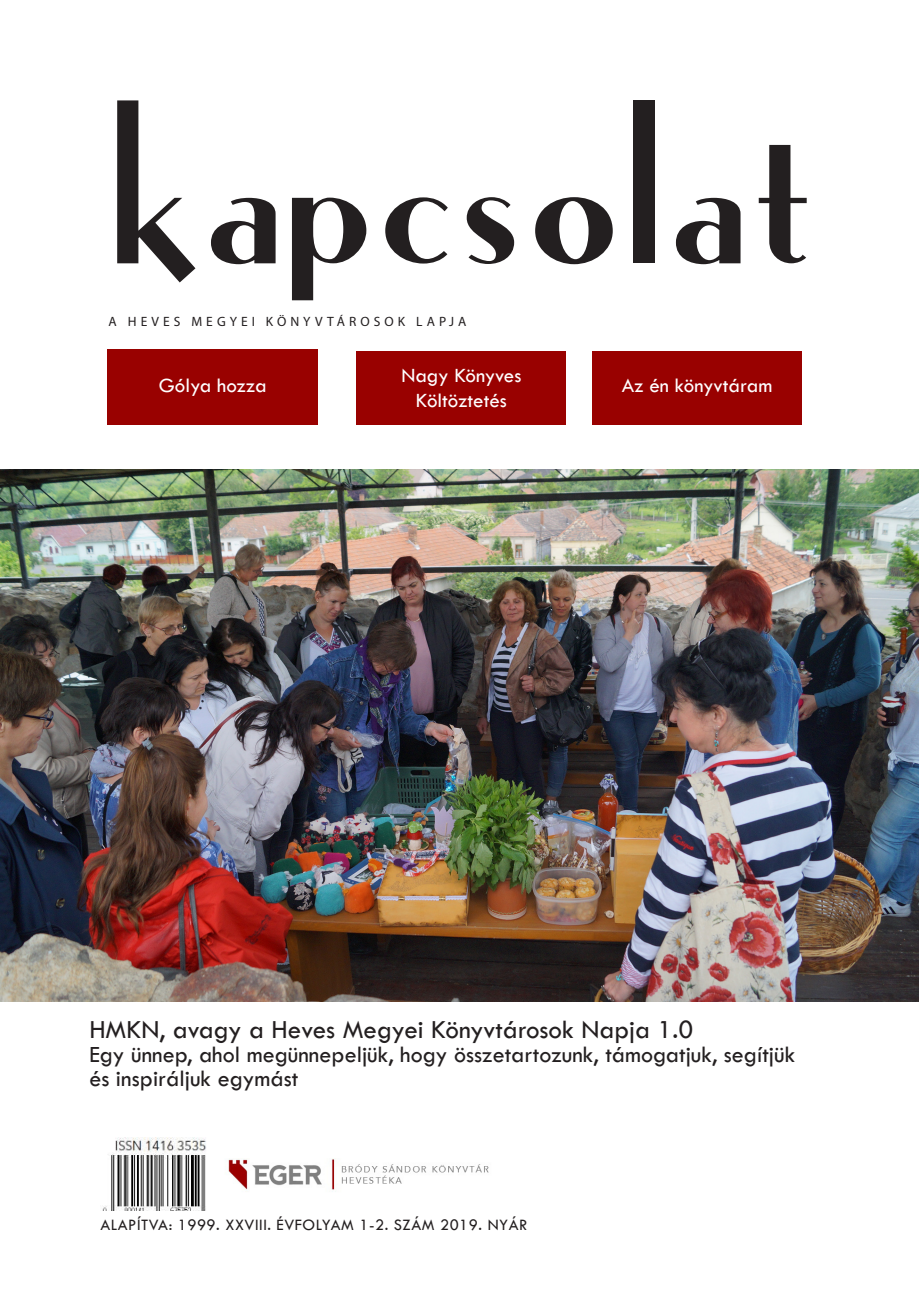
<style>
.page{position:relative;width:919px;height:1289px;background:#fff}
.page>*{position:absolute;margin:0;border:0;box-sizing:border-box;transform-origin:0 0}
.t1{font:228px "Ironick NF";letter-spacing:.015em;color:#231f20}
.t2{font:27px "Tw Cen";color:#231f20}
.t3{font:24px/24px "Tw Cen";color:#231f20}
.t4{font:21px "Tw Cen";color:#fff}
.t5{font:16.5px "Tw Cen";letter-spacing:.03em;color:#231f20}
.t6{font:13.5px "Myriad Pro";letter-spacing:.3em;color:#231f20}
</style>
<div class="page">
<img style="left:228px;top:1158px;width:261px;height:34px">
<img style="left:102px;top:1137px;width:104px;height:73px">
<div style="left:357px;top:351px;width:209px;height:73px;background:#990100"></div>
<div style="left:592px;top:351px;width:209px;height:73px;background:#990100"></div>
<div style="left:107px;top:350px;width:211px;height:75px;background:#990100"></div>
<img style="left:0;top:470px;width:918px;height:531px">
<p class="t1" style="left:109px;top:61px;width:707px">kapcsolat</p>
<p class="t6" style="left:109px;top:313px;width:359px">A HEVES MEGYEI KÖNYVTÁROSOK LAPJA</p>
<p class="t4" style="left:401px;top:362px;width:122px">Nagy Könyves</p>
<p class="t4" style="left:416px;top:387px;width:93px">Költöztetés</p>
<p class="t4" style="left:159px;top:373px;width:110px">Gólya hozza</p>
<p class="t4" style="left:621px;top:373px;width:152px">Az én könyvtáram</p>
<p class="t2" style="left:89px;top:1013px;width:605px">HMKN, avagy a Heves Megyei Könyvtárosok Napja 1.0</p>
<p class="t3" style="left:89px;top:1042px;width:707px">Egy ünnep, ahol megünnepeljük, hogy összetartozunk, támogatjuk, segítjük és inspiráljuk egymást</p>
<p class="t5" style="left:100px;top:1214px;width:428px">ALAPÍTVA: 1999. XXVIII. ÉVFOLYAM 1-2. SZÁM 2019. NYÁR</p>
</div>
